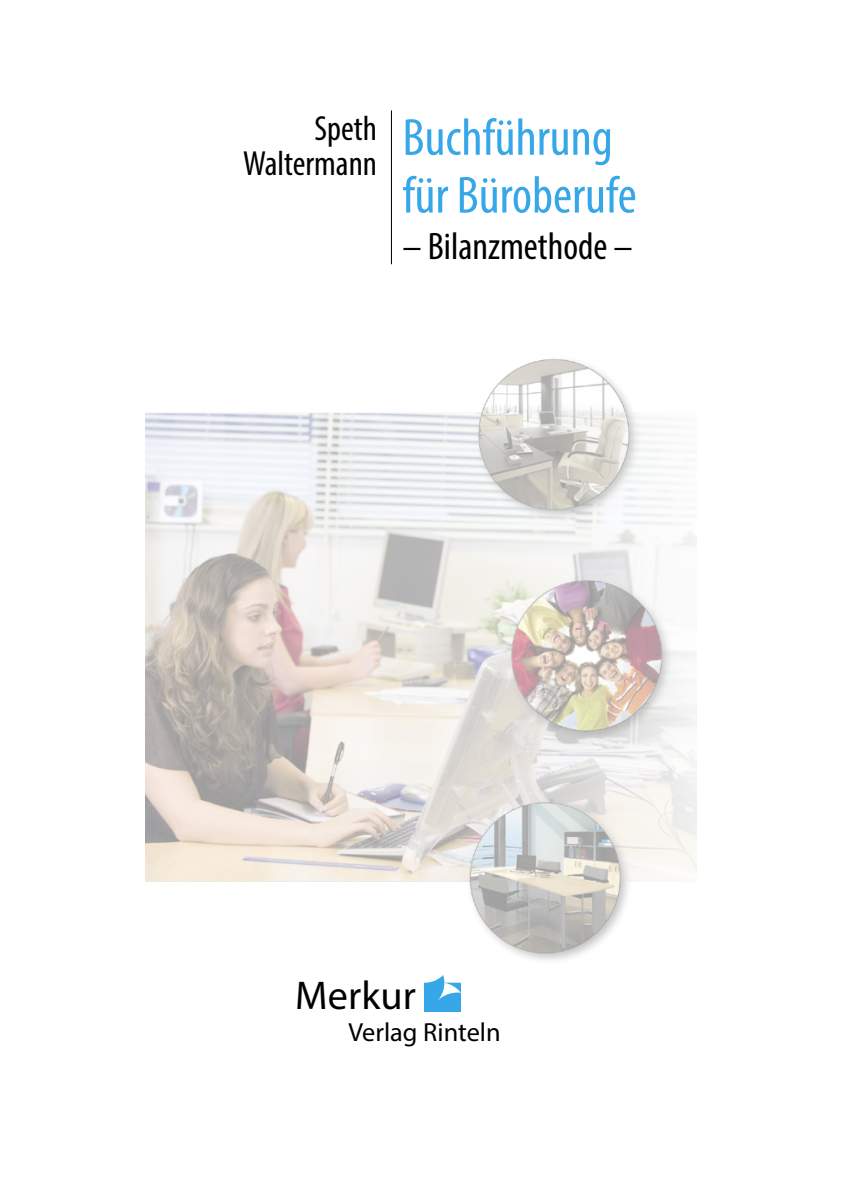
<style>
.page{position:relative;width:844px;height:1191px;background:#fff}
.page>*{position:absolute;margin:0;border:0;box-sizing:border-box;transform-origin:0 0}
.Bildlegende{font:condensed 52.5px/57.8px "Myriad Pro";color:#36a7e9}
.Bildlegende-2{font:40.25px "Myriad Pro";letter-spacing:.005em;color:#000}
.Bildlegende-3{font:condensed 38.5px "Myriad Pro";color:#000}
.Bildlegende-4{font:condensed 35px/35px "Myriad Pro";color:#000;text-align:right}
.t1{font:26.25px "Myriad Pro";color:#000}
</style>
<div class="page">
<img style="left:145px;top:359px;width:551px;height:602px">
<hr style="left:391px;top:110px;width:1px;height:154px;background:#000">
<img style="left:425px;top:975px;width:36px;height:36px">
<p class="Bildlegende-4" style="left:243px;top:110px;width:135px">Speth<br>Waltermann</p>
<p class="Bildlegende" style="left:402px;top:108px;width:236px">Buchführung für Büroberufe</p>
<p class="Bildlegende-3" style="left:402px;top:223px;width:232px">– Bilanzmethode –</p>
<p class="Bildlegende-2" style="left:295px;top:971px;width:122px">Merkur</p>
<p class="t1" style="left:348px;top:1015px;width:154px">Verlag Rinteln</p>
</div>
